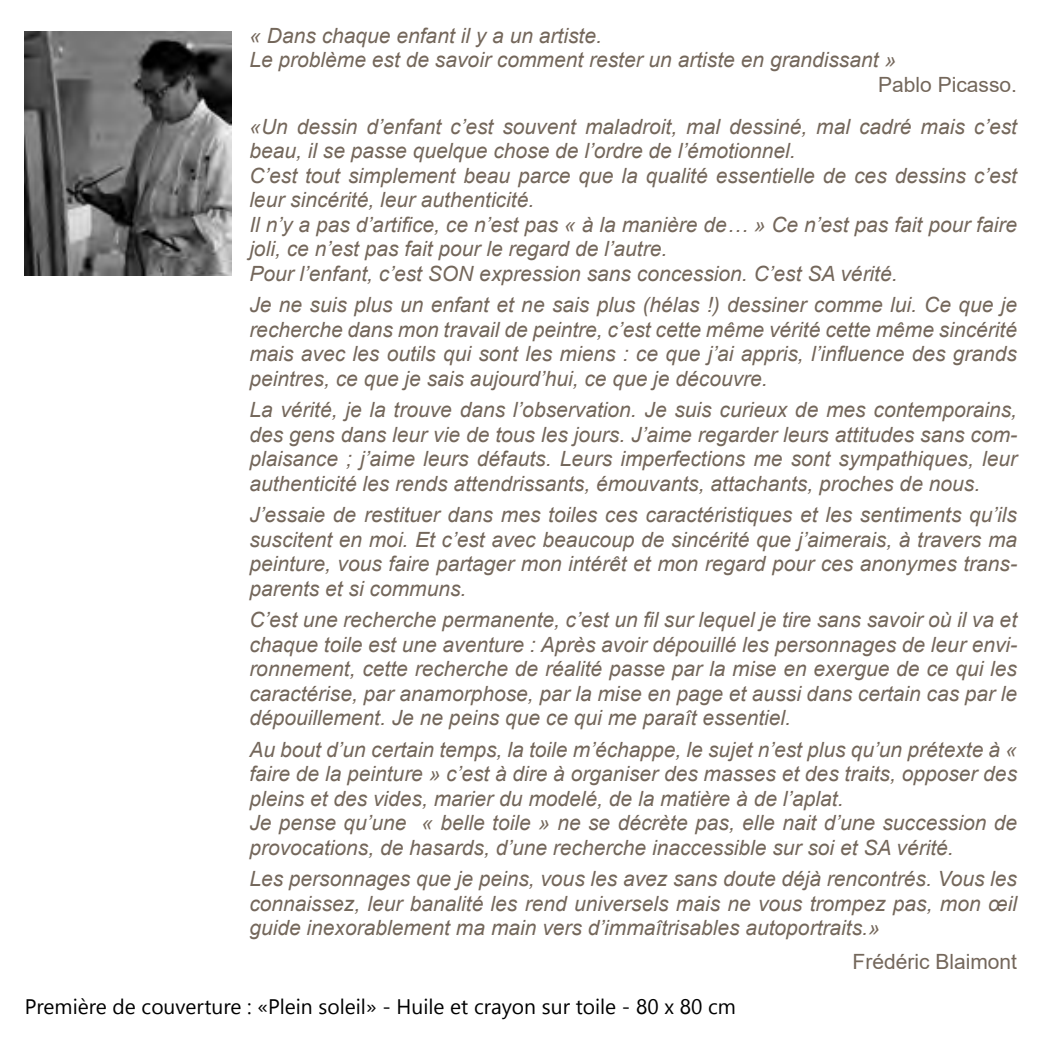
<style>
.page{position:relative;width:1042px;height:1042px;background:#fff}
.page>*{position:absolute;margin:0;border:0;box-sizing:border-box;transform-origin:0 0}
.t1{font:italic 21px/24.5px "Arial";color:#74675b;text-align:justify}
.t2{font:21px "Nirmala UI";color:#000}
.t3{font:21px "Arial";color:#74675b}
</style>
<div class="page">
<img style="left:25px;top:31px;width:207px;height:244px">
<p class="t1" style="left:249px;top:23px;width:648px">« Dans chaque enfant il y a un artiste.<br>Le problème est de savoir comment rester un artiste en grandissant »</p>
<p class="t3" style="left:878px;top:70px;width:140px">Pablo Picasso.</p>
<p class="t1" style="left:249px;top:114px;width:769px;text-align:left">«Un dessin d’enfant c’est souvent maladroit, mal dessiné, mal cadré mais c’est beau, il se passe quelque chose de l’ordre de l’émotionnel.<br>C’est tout simplement beau parce que la qualité essentielle de ces dessins c’est leur sincérité, leur authenticité.<br>Il n’y a pas d’artifice, ce n’est pas « à la manière de… » Ce n’est pas fait pour faire joli, ce n’est pas fait pour le regard de l’autre.<br>Pour l’enfant, c’est SON expression sans concession. C’est SA vérité.</p>
<p class="t1" style="left:249px;top:293px;width:769px">Je ne suis plus un enfant et ne sais plus (hélas !) dessiner comme lui. Ce que je recherche dans mon travail de peintre, c’est cette même vérité cette même sincérité mais avec les outils qui sont les miens : ce que j’ai appris, l’influence des grands peintres, ce que je sais aujourd’hui, ce que je découvre.</p>
<p class="t1" style="left:249px;top:398px;width:769px">La vérité, je la trouve dans l’observation. Je suis curieux de mes contemporains, des gens dans leur vie de tous les jours. J’aime regarder leurs attitudes sans com&shy;plaisance ; j’aime leurs défauts. Leurs imperfections me sont sympathiques, leur authenticité les rends attendrissants, émouvants, attachants, proches de nous.</p>
<p class="t1" style="left:249px;top:503px;width:769px">J’essaie de restituer dans mes toiles ces caractéristiques et les sentiments qu’ils suscitent en moi. Et c’est avec beaucoup de sincérité que j’aimerais, à travers ma peinture, vous faire partager mon intérêt et mon regard pour ces anonymes trans&shy;parents et si communs.</p>
<p class="t1" style="left:249px;top:608px;width:769px">C’est une recherche permanente, c’est un fil sur lequel je tire sans savoir où il va et chaque toile est une aventure : Après avoir dépouillé les personnages de leur envi&shy;ronnement, cette recherche de réalité passe par la mise en exergue de ce qui les caractérise, par anamorphose, par la mise en page et aussi dans certain cas par le dépouillement. Je ne peins que ce qui me paraît essentiel.</p>
<p class="t1" style="left:249px;top:737px;width:769px;text-align:left">Au bout d’un certain temps, la toile m’échappe, le sujet n’est plus qu’un prétexte à « faire de la peinture » c’est à dire à organiser des masses et des traits, opposer des pleins et des vides, marier du modelé, de la matière à de l’aplat.<br>Je pense qu’une « belle toile » ne se décrète pas, elle nait d’une succession de provocations, de hasards, d’une recherche inaccessible sur soi et SA vérité.</p>
<p class="t1" style="left:249px;top:867px;width:769px">Les personnages que je peins, vous les avez sans doute déjà rencontrés. Vous les connaissez, leur banalité les rend universels mais ne vous trompez pas, mon œil guide inexorablement ma main vers d’immaîtrisables autoportraits.»</p>
<p class="t3" style="left:852px;top:947px;width:166px">Frédéric Blaimont</p>
<p class="t2" style="left:25px;top:990px;width:713px">Première de couverture : «Plein soleil» - Huile et crayon sur toile - 80 x 80 cm</p>
</div>
